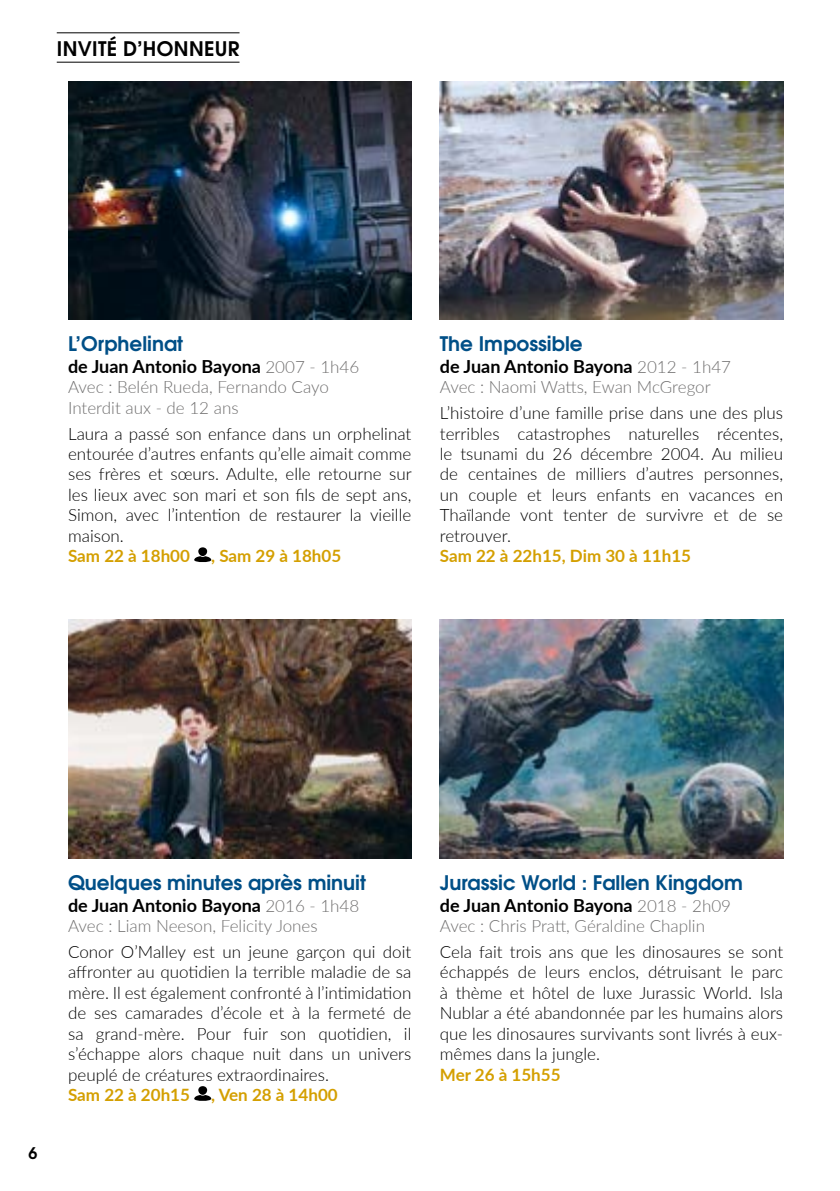
<style>
.page{position:relative;width:840px;height:1191px;background:#fff}
.page>*{position:absolute;margin:0;border:0;box-sizing:border-box;transform-origin:0 0}
.t1{font:700 20px "Te X Gyre Adventor";color:#004f87}
.t2{font:700 20px "Te X Gyre Adventor";letter-spacing:.015em;color:#000}
.t3{font:700 18px "Lato";color:#000}
.t4{font:300 17px/20.4px "Lato";color:#000;text-align:justify}
.t5{font:300 17px/20.4px "Lato";color:#706f6f}
.t6{font:700 17px "Lato";color:#d49f00}
.t7{font:700 16px "Te X Gyre Adventor";color:#000}
.s1{font-weight:300;font-size:17px;color:#706f6f}
</style>
<div class="page">
<hr style="left:57px;top:32px;width:182px;height:1px;background:#000">
<hr style="left:57px;top:62px;width:182px;height:1px;background:#000">
<svg style="left:194px;top:547px;width:17px;height:15px"></svg>
<svg style="left:194px;top:1086px;width:17px;height:15px"></svg>
<img style="left:68px;top:81px;width:343px;height:238px">
<img style="left:68px;top:620px;width:343px;height:238px">
<img style="left:439px;top:81px;width:343px;height:238px">
<img style="left:439px;top:620px;width:343px;height:238px">
<p class="t2" style="left:57px;top:31px;width:184px">INVITÉ D’HONNEUR</p>
<p class="t1" style="left:68px;top:326px;width:116px">L’Orphelinat</p>
<p class="t3" style="left:68px;top:353px;width:292px">de Juan Antonio Bayona <span class="s1">2007 - 1h46</span></p>
<p class="t5" style="left:68px;top:376px;width:262px">Avec : Belén Rueda, Fernando Cayo<br>Interdit aux - de 12 ans</p>
<p class="t4" style="left:68px;top:423px;width:345px">Laura a passé son enfance dans un orphelinat entourée d’autres enfants qu’elle aimait comme ses frères et sœurs. Adulte, elle retourne sur les lieux avec son mari et son fils de sept ans, Simon, avec l’intention de restaurer la vieille maison.</p>
<p class="t6" style="left:68px;top:543px;width:274px">Sam 22 à 18h00 , Sam 29 à 18h05</p>
<p class="t1" style="left:439px;top:326px;width:144px">The Impossible</p>
<p class="t3" style="left:439px;top:353px;width:292px">de Juan Antonio Bayona <span class="s1">2012 - 1h47</span></p>
<p class="t5" style="left:439px;top:376px;width:272px">Avec : Naomi Watts, Ewan McGregor</p>
<p class="t4" style="left:439px;top:402px;width:344px">L’histoire d’une famille prise dans une des plus terribles catastrophes naturelles récentes, le tsunami du 26 décembre 2004. Au milieu de centaines de milliers d’autres personnes, un couple et leurs enfants en vacances en Thaïlande vont tenter de survivre et de se retrouver.</p>
<p class="t6" style="left:439px;top:543px;width:253px">Sam 22 à 22h15, Dim 30 à 11h15</p>
<p class="t7" style="left:28px;top:1138px;width:10px">6</p>
<p class="t1" style="left:68px;top:865px;width:299px">Quelques minutes après minuit</p>
<p class="t3" style="left:68px;top:891px;width:292px">de Juan Antonio Bayona <span class="s1">2016 - 1h48</span></p>
<p class="t5" style="left:68px;top:915px;width:251px">Avec : Liam Neeson, Felicity Jones</p>
<p class="t4" style="left:68px;top:941px;width:344px">Conor O’Malley est un jeune garçon qui doit affronter au quotidien la terrible maladie de sa mère. Il est également confronté à l’intimidation de ses camarades d’école et à la fermeté de sa grand-mère. Pour fuir son quotidien, il s’échappe alors chaque nuit dans un univers peuplé de créatures extraordinaires.</p>
<p class="t6" style="left:68px;top:1082px;width:271px">Sam 22 à 20h15 , Ven 28 à 14h00</p>
<p class="t1" style="left:439px;top:865px;width:304px">Jurassic World : Fallen Kingdom</p>
<p class="t3" style="left:439px;top:891px;width:292px">de Juan Antonio Bayona <span class="s1">2018 - 2h09</span></p>
<p class="t5" style="left:439px;top:915px;width:266px">Avec : Chris Pratt, Géraldine Chaplin</p>
<p class="t4" style="left:439px;top:941px;width:344px">Cela fait trois ans que les dinosaures se sont échappés de leurs enclos, détruisant le parc à thème et hôtel de luxe Jurassic World. Isla Nublar a été abandonnée par les humains alors que les dinosaures survivants sont livrés à eux&shy;mêmes dans la jungle.</p>
<p class="t6" style="left:439px;top:1061px;width:122px">Mer 26 à 15h55</p>
</div>
